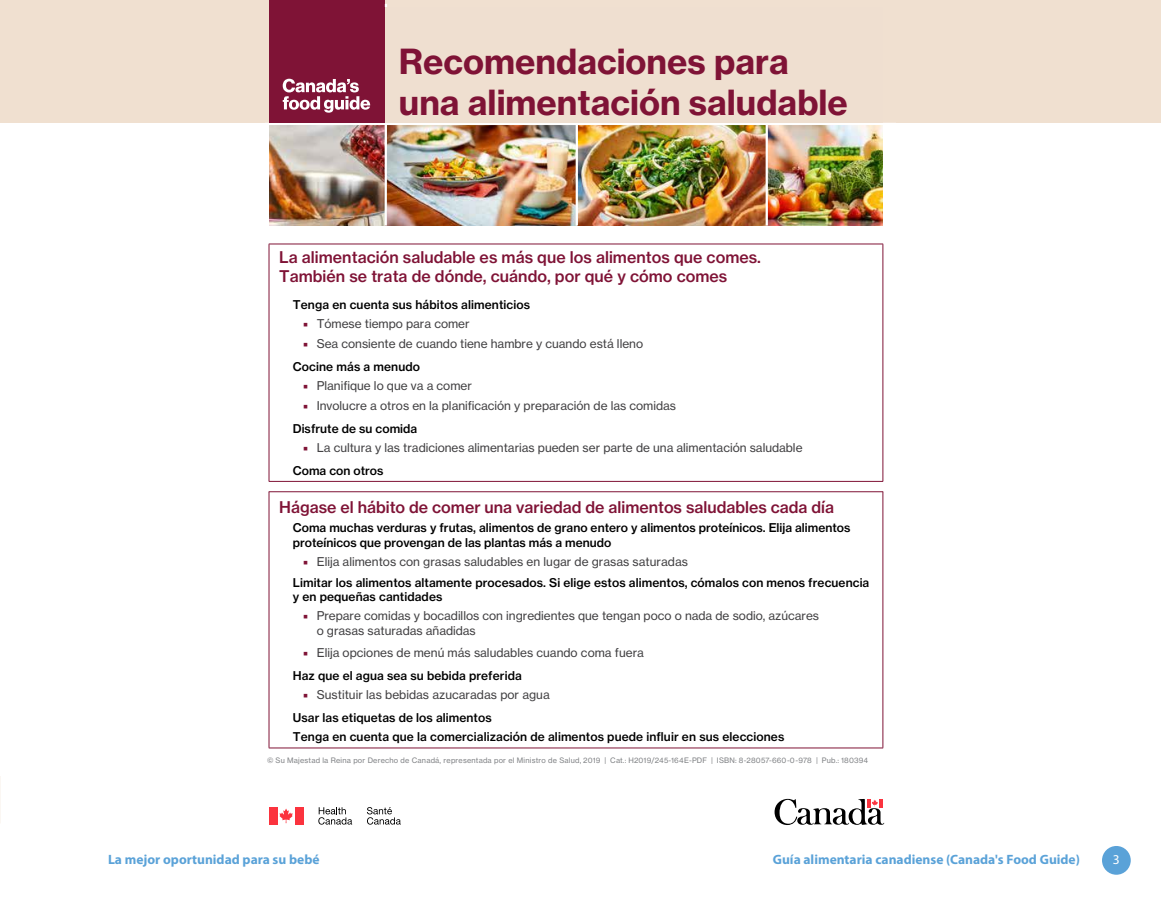
<style>
.page{position:relative;width:1161px;height:905px;background:#fff}
.page>*{position:absolute;margin:0;border:0;box-sizing:border-box;transform-origin:0 0}
.t1{font:34.05px/41px "N Haas Grotesk TX Std 75 Bd";color:#7f1336}
.t2{font:15.9px/19px "N Haas Grotesk TX Std 65 Md";letter-spacing:.005em;color:#7f1336}
.t3{font:700 13.5px "Myriad Pro";color:#5aa2d8}
.t4{font:13.5px "Myriad Pro";color:#fff}
.t5{font:12px/14.2px "N Haas Grotesk TX Std 55 Rg";color:#414042}
.t6{font:12px/14.2px "N Haas Grotesk TX Std 65 Md";letter-spacing:.005em;color:#000}
.t7{font:7.35px "N Haas Grotesk TX Std 55 Rg";letter-spacing:.025em;color:#808285}
.s1{color:#7f1336}
</style>
<div class="page">
<div style="left:1102px;top:846px;width:29px;height:28px;background:#5aa2d8;border-radius:50%"></div>
<div style="left:0;top:0;width:1161px;height:756px;background:#f0e0d0"></div>
<div style="left:0;top:123px;width:1161px;height:652px;background:#fff"></div>
<div style="left:269px;top:0;width:116px;height:9px;background:#7f1336"></div>
<img style="left:269px;top:125px;width:613px;height:100px">
<hr style="left:269px;top:244px;width:614px;height:1px;background:#7f1336">
<hr style="left:269px;top:244px;width:1px;height:237px;background:#7f1336">
<hr style="left:883px;top:244px;width:1px;height:237px;background:#7f1336">
<hr style="left:269px;top:481px;width:614px;height:1px;background:#7f1336">
<hr style="left:269px;top:491px;width:614px;height:1px;background:#7f1336">
<hr style="left:269px;top:491px;width:1px;height:256px;background:#7f1336">
<hr style="left:883px;top:491px;width:1px;height:256px;background:#7f1336">
<hr style="left:269px;top:747px;width:614px;height:1px;background:#7f1336">
<svg style="left:774px;top:798px;width:110px;height:27px"></svg>
<hr style="left:766px;top:123px;width:2px;height:102px;background:#fff">
<hr style="left:385px;top:4px;width:2px;height:221px;background:#fff">
<div style="left:269px;top:7px;width:116px;height:116px;background:#7f1336"></div>
<svg style="left:283px;top:79px;width:87px;height:34px"></svg>
<hr style="left:576px;top:123px;width:2px;height:102px;background:#fff">
<svg style="left:279px;top:808px;width:14px;height:15px"></svg>
<div style="left:269px;top:807px;width:8px;height:17px;background:#fb333e"></div>
<div style="left:295px;top:807px;width:8px;height:17px;background:#fb333e"></div>
<svg style="left:367px;top:807px;width:34px;height:17px"></svg>
<svg style="left:318px;top:807px;width:34px;height:17px"></svg>
<div style="left:385px;top:7px;width:497px;height:116px;background:#efdfd0"></div>
<h1 class="t1" style="left:399px;top:41px;width:450px">Recomendaciones para una alimentación saludable</h1>
<h2 class="t2" style="left:279px;top:248px;width:483px">La alimentación saludable es más que los alimentos que comes.<br>También se trata de dónde, cuándo, por qué y cómo comes</h2>
<p class="t6" style="left:293px;top:298px;width:239px">Tenga en cuenta sus hábitos alimenticios</p>
<p class="t5" style="left:303px;top:316px;width:168px"><span class="s1">○</span> Tómese tiempo para comer</p>
<p class="t5" style="left:303px;top:336px;width:342px"><span class="s1">○</span> Sea consiente de cuando tiene hambre y cuando está lleno</p>
<p class="t6" style="left:293px;top:360px;width:129px">Cocine más a menudo</p>
<p class="t5" style="left:303px;top:379px;width:170px"><span class="s1">○</span> Planifique lo que va a comer</p>
<p class="t5" style="left:303px;top:398px;width:375px"><span class="s1">○</span> Involucre a otros en la planificación y preparación de las comidas</p>
<p class="t6" style="left:293px;top:422px;width:126px">Disfrute de su comida</p>
<p class="t5" style="left:303px;top:441px;width:501px"><span class="s1">○</span> La cultura y las tradiciones alimentarias pueden ser parte de una alimentación saludable</p>
<p class="t6" style="left:293px;top:463px;width:92px">Coma con otros</p>
<h2 class="t2" style="left:279px;top:497px;width:556px">Hágase el hábito de comer una variedad de alimentos saludables cada día</h2>
<p class="t6" style="left:293px;top:521px;width:559px">Coma muchas verduras y frutas, alimentos de grano entero y alimentos proteínicos. Elija alimentos proteínicos que provengan de las plantas más a menudo</p>
<p class="t5" style="left:303px;top:554px;width:386px"><span class="s1">○</span> Elija alimentos con grasas saludables en lugar de grasas saturadas</p>
<p class="t6" style="left:293px;top:575px;width:578px">Limitar los alimentos altamente procesados. Si elige estos alimentos, cómalos con menos frecuencia y en pequeñas cantidades</p>
<p class="t5" style="left:317px;top:608px;width:504px;text-indent:-14px"><span class="s1">○</span> Prepare comidas y bocadillos con ingredientes que tengan poco o nada de sodio, azúcares o grasas saturadas añadidas</p>
<p class="t5" style="left:303px;top:645px;width:342px"><span class="s1">○</span> Elija opciones de menú más saludables cuando coma fuera</p>
<p class="t6" style="left:293px;top:668px;width:230px">Haz que el agua sea su bebida preferida</p>
<p class="t5" style="left:303px;top:687px;width:248px"><span class="s1">○</span> Sustituir las bebidas azucaradas por agua</p>
<p class="t6" style="left:293px;top:708px;width:493px;line-height:18.9px">Usar las etiquetas de los alimentos<br>Tenga en cuenta que la comercialización de alimentos puede influir en sus elecciones</p>
<p class="t7" style="left:267px;top:755px;width:603px">© Su Majestad la Reina por Derecho de Canadá, representada por el Ministro de Salud, 2019 | Cat.: H2019/245-164E-PDF | ISBN: 8-28057-660-0-978 | Pub.: 180394</p>
<p class="t3" style="left:108px;top:851px;width:213px">La mejor oportunidad para su bebé</p>
<p class="t3" style="left:773px;top:851px;width:309px">Guía alimentaria canadiense (Canada's Food Guide)</p>
<p class="t4" style="left:1113px;top:851px;width:8px">3</p>
</div>
